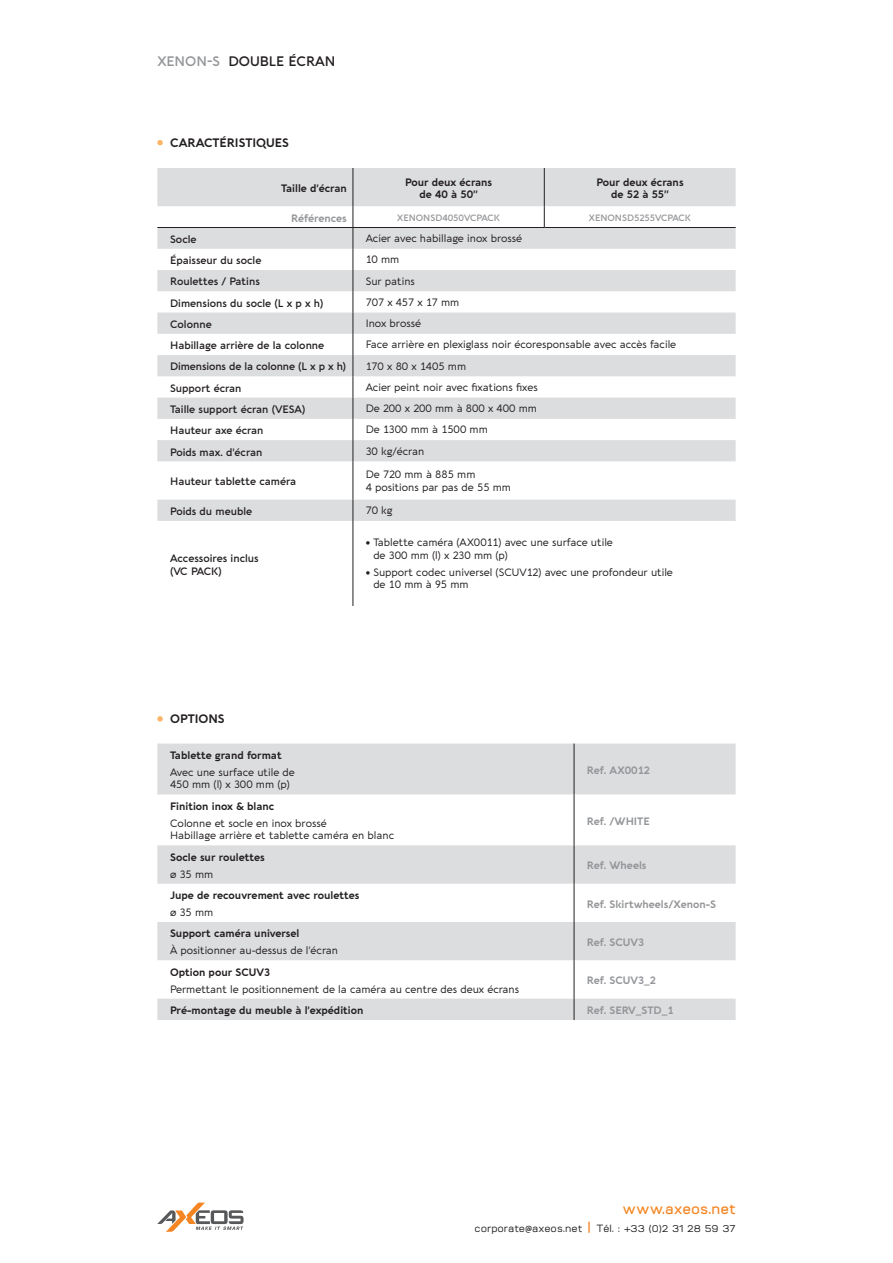
<style>
.page{position:relative;width:893px;height:1263px;background:#fff}
.page>*{position:absolute;margin:0;border:0;box-sizing:border-box;transform-origin:0 0}
.t1{font:600 15px "Vitro";color:#f48522}
.t2{font:600 13.5px "Aquawax Pro";color:#231f20}
.t3{font:700 12px "Aquawax Pro";color:#231f20}
.t4{font:10.5px/12.6px "Aquawax Pro";color:#231f20}
.t5{font:600 10.5px/12.6px "Aquawax Pro";color:#231f20}
.t6{font:700 10.5px/12.6px "Aquawax Pro";color:#231f20;text-align:center}
.t7{font:700 10.5px "Aquawax Pro";color:#939598}
.t8{font:500 10.5px "Vitro";color:#231f20}
.t9{font:600 9px "Aquawax Pro";color:#939598}
.s1{color:#939598}
.s2{font-weight:600;font-size:15px;color:#f48522}
</style>
<div class="page">
<svg style="left:157px;top:1202px;width:87px;height:30px"></svg>
<svg style="left:157px;top:140px;width:6px;height:5px"></svg>
<svg style="left:157px;top:168px;width:579px;height:353px;fill:#dcdddf"></svg>
<hr style="left:353px;top:168px;width:1px;height:38px;background:#231f20">
<svg style="left:353px;top:206px;width:1px;height:255px"></svg>
<hr style="left:353px;top:461px;width:1px;height:39px;background:#231f20">
<svg style="left:353px;top:500px;width:1px;height:21px"></svg>
<hr style="left:353px;top:521px;width:1px;height:85px;background:#231f20">
<hr style="left:157px;top:227px;width:196px;height:1px;background:#231f20">
<hr style="left:353px;top:227px;width:191px;height:1px;background:#231f20">
<hr style="left:544px;top:227px;width:192px;height:1px;background:#231f20">
<hr style="left:544px;top:168px;width:1px;height:38px;background:#231f20">
<svg style="left:544px;top:206px;width:1px;height:21px"></svg>
<svg style="left:157px;top:716px;width:6px;height:6px"></svg>
<svg style="left:157px;top:743px;width:579px;height:277px;fill:#dcdddf"></svg>
<hr style="left:574px;top:743px;width:1px;height:51px;background:#231f20">
<hr style="left:574px;top:794px;width:1px;height:51px;background:#231f20">
<hr style="left:574px;top:845px;width:1px;height:39px;background:#231f20">
<hr style="left:574px;top:884px;width:1px;height:38px;background:#231f20">
<hr style="left:574px;top:922px;width:1px;height:38px;background:#231f20">
<hr style="left:574px;top:960px;width:1px;height:38px;background:#231f20">
<svg style="left:574px;top:998px;width:1px;height:22px"></svg>
<p class="t2" style="left:157px;top:51px;width:179px"><span class="s1">XENON-S</span> DOUBLE ÉCRAN</p>
<p class="t3" style="left:170px;top:134px;width:120px">CARACTÉRISTIQUES</p>
<p class="t6" style="left:281px;top:181px;width:67px">Taille d’écran</p>
<p class="t6" style="left:405px;top:175px;width:89px">Pour deux écrans de 40 à 50’’</p>
<p class="t6" style="left:596px;top:175px;width:89px">Pour deux écrans de 52 à 55’’</p>
<p class="t7" style="left:291px;top:210px;width:57px">Références</p>
<p class="t9" style="left:397px;top:211px;width:104px">XENONSD4050VCPACK</p>
<p class="t9" style="left:589px;top:211px;width:104px">XENONSD5255VCPACK</p>
<p class="t5" style="left:170px;top:232px;width:28px">Socle</p>
<p class="t4" style="left:366px;top:231px;width:158px">Acier avec habillage inox brossé</p>
<p class="t5" style="left:170px;top:253px;width:93px">Épaisseur du socle</p>
<p class="t4" style="left:366px;top:253px;width:35px">10 mm</p>
<p class="t5" style="left:170px;top:275px;width:91px">Roulettes / Patins</p>
<p class="t4" style="left:366px;top:274px;width:51px">Sur patins</p>
<p class="t5" style="left:170px;top:296px;width:155px">Dimensions du socle (L x p x h)</p>
<p class="t4" style="left:366px;top:295px;width:95px">707 x 457 x 17 mm</p>
<p class="t5" style="left:170px;top:317px;width:43px">Colonne</p>
<p class="t4" style="left:366px;top:316px;width:57px">Inox brossé</p>
<p class="t5" style="left:170px;top:339px;width:156px">Habillage arrière de la colonne</p>
<p class="t4" style="left:366px;top:338px;width:312px">Face arrière en plexiglass noir écoresponsable avec accès facile</p>
<p class="t5" style="left:170px;top:360px;width:178px">Dimensions de la colonne (L x p x h)</p>
<p class="t4" style="left:366px;top:359px;width:102px">170 x 80 x 1405 mm</p>
<p class="t5" style="left:170px;top:381px;width:73px">Support écran</p>
<p class="t4" style="left:366px;top:380px;width:174px">Acier peint noir avec fixations fixes</p>
<p class="t5" style="left:170px;top:402px;width:137px">Taille support écran (VESA)</p>
<p class="t4" style="left:366px;top:401px;width:173px">De 200 x 200 mm à 800 x 400 mm</p>
<p class="t5" style="left:170px;top:424px;width:95px">Hauteur axe écran</p>
<p class="t4" style="left:366px;top:423px;width:124px">De 1300 mm à 1500 mm</p>
<p class="t5" style="left:170px;top:445px;width:94px">Poids max. d’écran</p>
<p class="t4" style="left:366px;top:444px;width:60px">30 kg/écran</p>
<p class="t5" style="left:170px;top:475px;width:128px">Hauteur tablette caméra</p>
<p class="t4" style="left:366px;top:467px;width:147px">De 720 mm à 885 mm<br>4 positions par pas de 55 mm</p>
<p class="t5" style="left:170px;top:504px;width:84px">Poids du meuble</p>
<p class="t4" style="left:366px;top:503px;width:28px">70 kg</p>
<p class="t5" style="left:170px;top:551px;width:90px">Accessoires inclus (VC PACK)</p>
<p class="t4" style="left:373px;top:536px;width:241px;text-indent:-8px">• Tablette caméra (AX0011) avec une surface utile de 300 mm (l) x 230 mm (p)</p>
<p class="t4" style="left:373px;top:565px;width:301px;text-indent:-8px">• Support codec universel (SCUV12) avec une profondeur utile de 10 mm à 95 mm</p>
<p class="t3" style="left:170px;top:710px;width:56px">OPTIONS</p>
<p class="t6" style="left:170px;top:748px;width:113px">Tablette grand format</p>
<p class="t4" style="left:170px;top:765px;width:126px">Avec une surface utile de<br>450 mm (l) x 300 mm (p)</p>
<p class="t7" style="left:587px;top:762px;width:64px">Ref. AX0012</p>
<p class="t6" style="left:170px;top:799px;width:106px">Finition inox &amp; blanc</p>
<p class="t4" style="left:170px;top:816px;width:226px">Colonne et socle en inox brossé<br>Habillage arrière et tablette caméra en blanc</p>
<p class="t7" style="left:587px;top:813px;width:64px">Ref. /WHITE</p>
<p class="t6" style="left:170px;top:850px;width:96px">Socle sur roulettes</p>
<p class="t4" style="left:170px;top:867px;width:45px">ø 35 mm</p>
<p class="t7" style="left:587px;top:858px;width:61px">Ref. Wheels</p>
<p class="t6" style="left:170px;top:888px;width:191px">Jupe de recouvrement avec roulettes</p>
<p class="t4" style="left:170px;top:905px;width:45px">ø 35 mm</p>
<p class="t6" style="left:170px;top:927px;width:131px">Support caméra universel</p>
<p class="t4" style="left:170px;top:944px;width:170px">À positionner au-dessus de l’écran</p>
<p class="t6" style="left:170px;top:965px;width:102px">Option pour SCUV3</p>
<p class="t4" style="left:170px;top:982px;width:351px">Permettant le positionnement de la caméra au centre des deux écrans</p>
<p class="t7" style="left:587px;top:896px;width:131px">Ref. Skirtwheels/Xenon-S</p>
<p class="t7" style="left:587px;top:934px;width:59px">Ref. SCUV3</p>
<p class="t7" style="left:587px;top:972px;width:71px">Ref. SCUV3_2</p>
<p class="t6" style="left:170px;top:1003px;width:195px">Pré-montage du meuble à l’expédition</p>
<p class="t7" style="left:587px;top:1002px;width:88px">Ref. SERV_STD_1</p>
<h1 class="t1" style="left:622px;top:1200px;width:115px">www.axeos.net</h1>
<p class="t8" style="left:475px;top:1222px;width:263px">corporate@axeos.net <span class="s2">|</span> Tél. : +33 (0)2 31 28 59 37</p>
</div>
